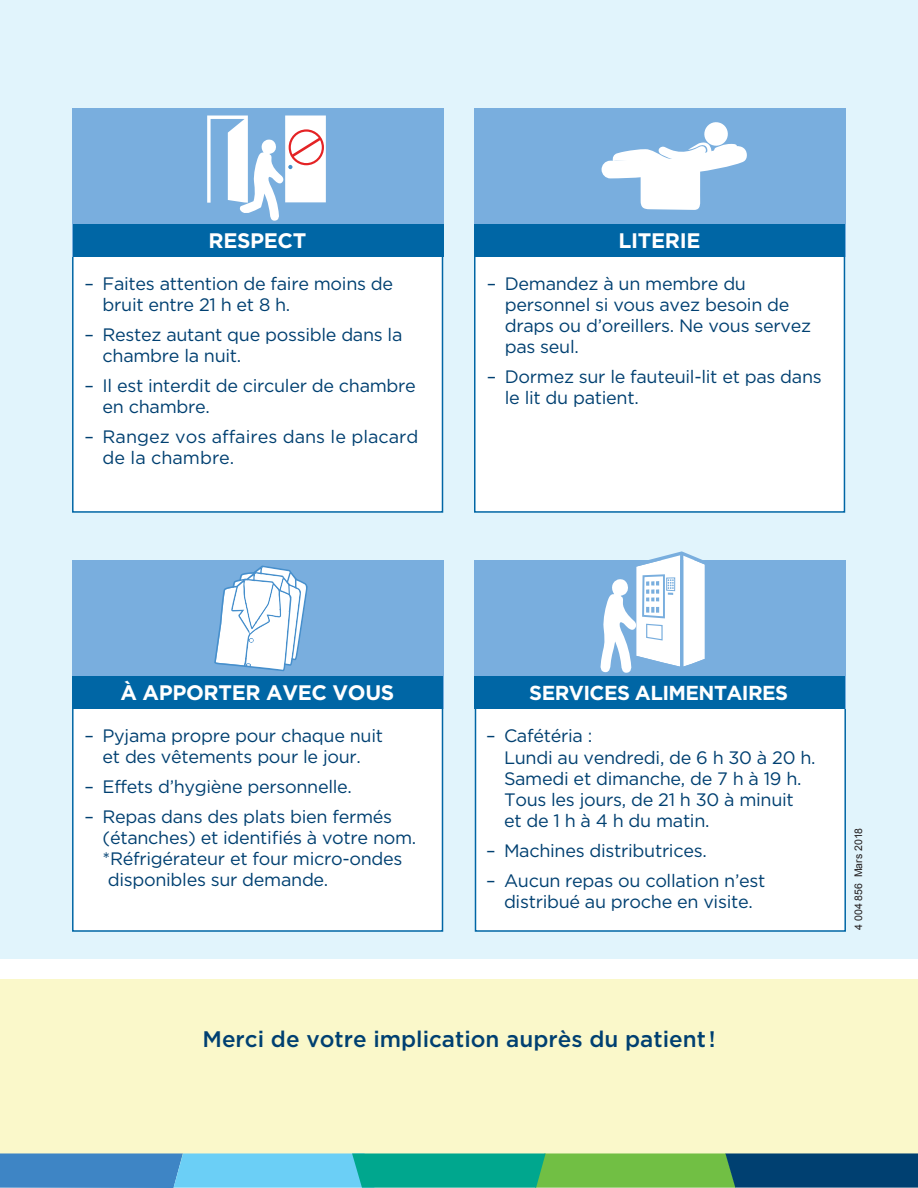
<style>
.page{position:relative;width:918px;height:1188px;background:#fff}
.page>*{position:absolute;margin:0;border:0;box-sizing:border-box;transform-origin:0 0}
.t1{font:500 22.5px "Gotham";color:#004071}
.t2{font:700 21px "Gotham";letter-spacing:-.015em;color:#fff}
.t3{font:700 20.25px "Gotham";letter-spacing:-.03em;color:#fff}
.t4{font:18px/21px "Gotham";letter-spacing:-.015em;color:#004071}
.t5{font:10.5px "Arial";color:#231f20}
</style>
<div class="page">
<div style="left:0;top:0;width:918px;height:958px;background:#e1f4fc"></div>
<div style="left:0;top:980px;width:918px;height:182px;background:#faf8ca"></div>
<div style="left:474px;top:252px;width:371px;height:261px;background:#fff;border:2px solid #0066a5"></div>
<div style="left:474px;top:108px;width:371px;height:148px;background:#79aede"></div>
<div style="left:72px;top:252px;width:371px;height:261px;background:#fff;border:2px solid #0066a5"></div>
<div style="left:72px;top:108px;width:371px;height:148px;background:#79aede"></div>
<div style="left:72px;top:705px;width:371px;height:227px;background:#fff;border:2px solid #0066a5"></div>
<div style="left:72px;top:561px;width:371px;height:148px;background:#79aede"></div>
<div style="left:475px;top:705px;width:371px;height:227px;background:#fff;border:2px solid #0066a5"></div>
<div style="left:475px;top:561px;width:371px;height:148px;background:#79aede"></div>
<div style="left:285px;top:116px;width:41px;height:86px;background:#fff"></div>
<svg style="left:207px;top:116px;width:117px;height:105px"></svg>
<svg style="left:601px;top:122px;width:146px;height:88px"></svg>
<svg style="left:0;top:1153px;width:918px;height:35px;background:#3c9a99"></svg>
<div style="left:73px;top:224px;width:371px;height:32px;background:#0066a5"></div>
<div style="left:474px;top:224px;width:370px;height:32px;background:#0066a5"></div>
<div style="left:72px;top:676px;width:370px;height:33px;background:#0066a5"></div>
<div style="left:475px;top:676px;width:370px;height:33px;background:#0066a5"></div>
<svg style="left:214px;top:565px;width:94px;height:106px"></svg>
<svg style="left:600px;top:551px;width:108px;height:122px"></svg>
<p class="t2" style="left:209px;top:228px;width:99px">RESPECT</p>
<p class="t4" style="left:103px;top:273px;width:292px;text-indent:-18px">– Faites attention de faire moins de bruit entre 21 h et 8 h.</p>
<p class="t4" style="left:103px;top:324px;width:301px;text-indent:-18px">– Restez autant que possible dans la chambre la nuit.</p>
<p class="t4" style="left:103px;top:375px;width:315px;text-indent:-18px">– Il est interdit de circuler de chambre en chambre.</p>
<p class="t4" style="left:103px;top:426px;width:317px;text-indent:-18px">– Rangez vos affaires dans le placard de la chambre.</p>
<p class="t2" style="left:619px;top:228px;width:83px">LITERIE</p>
<p class="t4" style="left:505px;top:273px;width:308px;text-indent:-18px">– Demandez à un membre du personnel si vous avez besoin de draps ou d’oreillers. Ne vous servez pas seul.</p>
<p class="t4" style="left:505px;top:366px;width:318px;text-indent:-18px">– Dormez sur le fauteuil-lit et pas dans le lit du patient.</p>
<p class="t2" style="left:120px;top:680px;width:276px">À APPORTER AVEC VOUS</p>
<p class="t4" style="left:85px;top:725px;width:300px;text-align:center">– Pyjama propre pour chaque nuit et des vêtements pour le jour.</p>
<p class="t4" style="left:85px;top:776px;width:269px">– Effets d’hygiène personnelle.</p>
<p class="t4" style="left:103px;top:806px;width:315px;text-indent:-18px">– Repas dans des plats bien fermés (étanches) et identifiés à votre nom. *Réfrigérateur et four micro-ondes disponibles sur demande.</p>
<p class="t3" style="left:529px;top:681px;width:120px">SERVICES ALIMENTAIRE</p>
<p class="t3" style="left:775px;top:681px;width:14px">S</p>
<p class="t4" style="left:504px;top:726px;width:313px;text-indent:-18px">– Cafétéria :<br>Lundi au vendredi, de 6 h 30 à 20 h.<br>Samedi et dimanche, de 7 h à 19 h.<br>Tous les jours, de 21 h 30 à minuit et de 1 h à 4 h du matin.</p>
<p class="t4" style="left:486px;top:840px;width:222px">– Machines distributrices.</p>
<p class="t4" style="left:486px;top:870px;width:281px;text-align:center">– Aucun repas ou collation n’est distribué au proche en visite.</p>
<p class="t1" style="left:202px;top:1025px;width:515px">Merci de votre implication auprès du patient !</p>
<p class="t5" style="left:852px;top:930px;width:104px;rotate:-90deg">4 004 856 Mars 2018</p>
</div>
